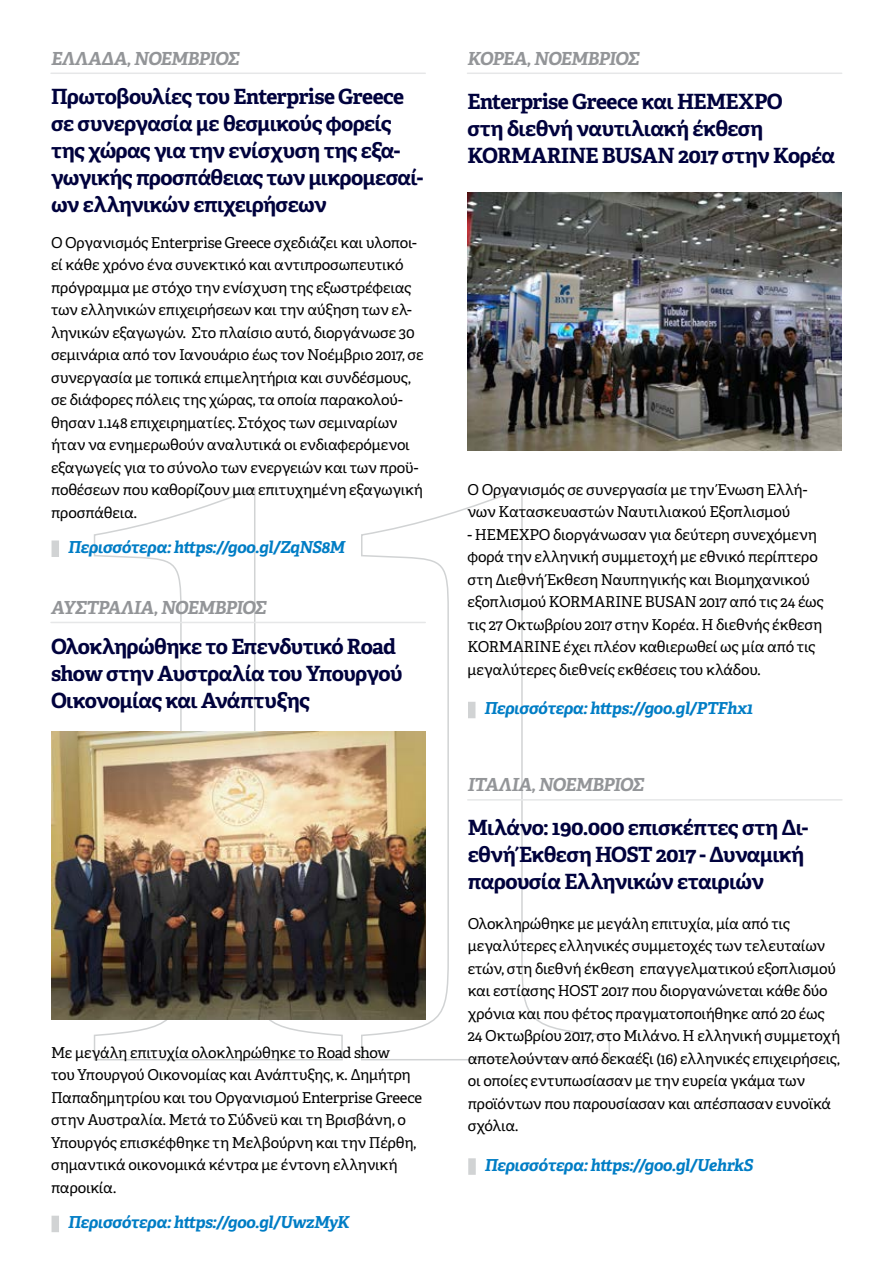
<style>
.page{position:relative;width:893px;height:1263px;background:#fff}
.page>*{position:absolute;margin:0;border:0;box-sizing:border-box;transform-origin:0 0}
.t1{font:700 21px/27px "Adelle PE";letter-spacing:-.035em;color:#00023d}
.t2{font:italic 700 18px "Adelle PE";letter-spacing:-.04em;color:#939598}
.t3{font:italic 700 16.5px "Adelle PE";letter-spacing:-.03em;color:#007dc5}
.t4{font:15px/22.5px "Adelle PE";letter-spacing:-.02em;color:#000}
</style>
<div class="page">
<svg style="left:93px;top:487px;width:251px;height:574px"></svg>
<svg style="left:360px;top:487px;width:250px;height:574px"></svg>
<hr style="left:51px;top:73px;width:374px;height:1px;background:#e6e7e8">
<div style="left:52px;top:540px;width:7px;height:17px;background:#d1d3d4"></div>
<hr style="left:51px;top:622px;width:374px;height:1px;background:#e6e7e8">
<div style="left:52px;top:1216px;width:7px;height:16px;background:#d1d3d4"></div>
<img style="left:51px;top:731px;width:374px;height:288px">
<hr style="left:468px;top:799px;width:374px;height:2px;background:#e6e7e8">
<div style="left:468px;top:1158px;width:8px;height:17px;background:#d1d3d4"></div>
<hr style="left:467px;top:73px;width:375px;height:1px;background:#e6e7e8">
<div style="left:468px;top:702px;width:7px;height:16px;background:#d1d3d4"></div>
<img style="left:468px;top:193px;width:374px;height:257px">
<p class="t2" style="left:51px;top:45px;width:190px">ΕΛΛΑΔΑ, ΝΟΕΜΒΡΙΟΣ</p>
<h1 class="t1" style="left:51px;top:83px;width:374px">Πρωτοβουλίες του Enterprise Greece σε συνεργασία με θεσμικούς φορείς της χώρας για την ενίσχυση της εξα&shy;γωγικής προσπάθειας των μικρομεσαί&shy;ων ελληνικών επιχειρήσεων</h1>
<p class="t4" style="left:51px;top:230px;width:374px">Ο Οργανισμός Enterprise Greece σχεδιάζει και υλοποι&shy;εί κάθε χρόνο ένα συνεκτικό και αντιπροσωπευτικό πρόγραμμα με στόχο την ενίσχυση της εξωστρέφειας των ελληνικών επιχειρήσεων και την αύξηση των ελ&shy;ληνικών εξαγωγών. Στο πλαίσιο αυτό, διοργάνωσε 30 σεμινάρια από τον Ιανουάριο έως τον Νοέμβριο 2017, σε συνεργασία με τοπικά επιμελητήρια και συνδέσμους, σε διάφορες πόλεις της χώρας, τα οποία παρακολού&shy;θησαν 1.148 επιχειρηματίες. Στόχος των σεμιναρίων ήταν να ενημερωθούν αναλυτικά οι ενδιαφερόμενοι εξαγωγείς για το σύνολο των ενεργειών και των προϋ&shy;ποθέσεων που καθορίζουν μια επιτυχημένη εξαγωγική προσπάθεια.</p>
<p class="t3" style="left:68px;top:535px;width:279px">Περισσότερα: https://goo.gl/ZqNS8M</p>
<p class="t2" style="left:51px;top:594px;width:217px">ΑΥΣΤΡΑΛΙΑ, ΝΟΕΜΒΡΙΟΣ</p>
<h1 class="t1" style="left:51px;top:632px;width:353px">Ολοκληρώθηκε το Επενδυτικό Road show στην Αυστραλία του Υπουργού<br>Οικονομίας και Ανάπτυξης</h1>
<p class="t4" style="left:51px;top:1041px;width:372px">Με μεγάλη επιτυχία ολοκληρώθηκε το Road show<br>του Υπουργού Οικονομίας και Ανάπτυξης, κ. Δημήτρη Παπαδημητρίου και του Οργανισμού Enterprise Greece στην Αυστραλία. Μετά το Σύδνεϋ και τη Βρισβάνη, ο Υπουργός επισκέφθηκε τη Μελβούρνη και την Πέρθη, σημαντικά οικονομικά κέντρα με έντονη ελληνική παροικία.</p>
<p class="t3" style="left:68px;top:1210px;width:283px">Περισσότερα: https://goo.gl/UwzMyK</p>
<p class="t2" style="left:467px;top:45px;width:174px">ΚΟΡΕΑ, ΝΟΕΜΒΡΙΟΣ</p>
<h1 class="t1" style="left:467px;top:87px;width:369px">Enterprise Greece και HEMEXPO<br>στη διεθνή ναυτιλιακή έκθεση<br>KORMARINE BUSAN 2017 στην Κορέα</h1>
<p class="t4" style="left:467px;top:477px;width:341px">Ο Οργανισμός σε συνεργασία με την Ένωση Ελλή&shy;νων Κατασκευαστών Ναυτιλιακού Εξοπλισμού</p>
<p class="t4" style="left:467px;top:522px;width:358px">- HEMEXPO διοργάνωσαν για δεύτερη συνεχόμενη φορά την ελληνική συμμετοχή με εθνικό περίπτερο στη Διεθνή Έκθεση Ναυπηγικής και Βιομηχανικού εξοπλισμού ΚΟRMARINE BUSAN 2017 από τις 24 έως τις 27 Οκτωβρίου 2017 στην Κορέα. Η διεθνής έκθεση KORMARINE έχει πλέον καθιερωθεί ως μία από τις μεγαλύτερες διεθνείς εκθέσεις του κλάδου.</p>
<p class="t3" style="left:484px;top:696px;width:270px">Περισσότερα: https://goo.gl/PTFhx1</p>
<p class="t2" style="left:468px;top:772px;width:178px">ΙΤΑΛΙΑ, ΝΟΕΜΒΡΙΟΣ</p>
<h1 class="t1" style="left:468px;top:813px;width:342px">Μιλάνο: 190.000 επισκέπτες στη Δι&shy;εθνή Έκθεση HOST 2017 - Δυναμική παρουσία Ελληνικών εταιριών</h1>
<p class="t4" style="left:468px;top:911px;width:374px">Ολοκληρώθηκε με μεγάλη επιτυχία, μία από τις μεγαλύτερες ελληνικές συμμετοχές των τελευταίων ετών, στη διεθνή έκθεση επαγγελματικού εξοπλισμού και εστίασης HOST 2017 που διοργανώνεται κάθε δύο χρόνια και που φέτος πραγματοποιήθηκε από 20 έως 24 Οκτωβρίου 2017, στο Μιλάνο. Η ελληνική συμμετοχή αποτελούνταν από δεκαέξι (16) ελληνικές επιχειρήσεις, οι οποίες εντυπωσίασαν με την ευρεία γκάμα των προϊόντων που παρουσίασαν και απέσπασαν ευνοϊκά σχόλια.</p>
<p class="t3" style="left:485px;top:1153px;width:270px">Περισσότερα: https://goo.gl/UehrkS</p>
</div>
